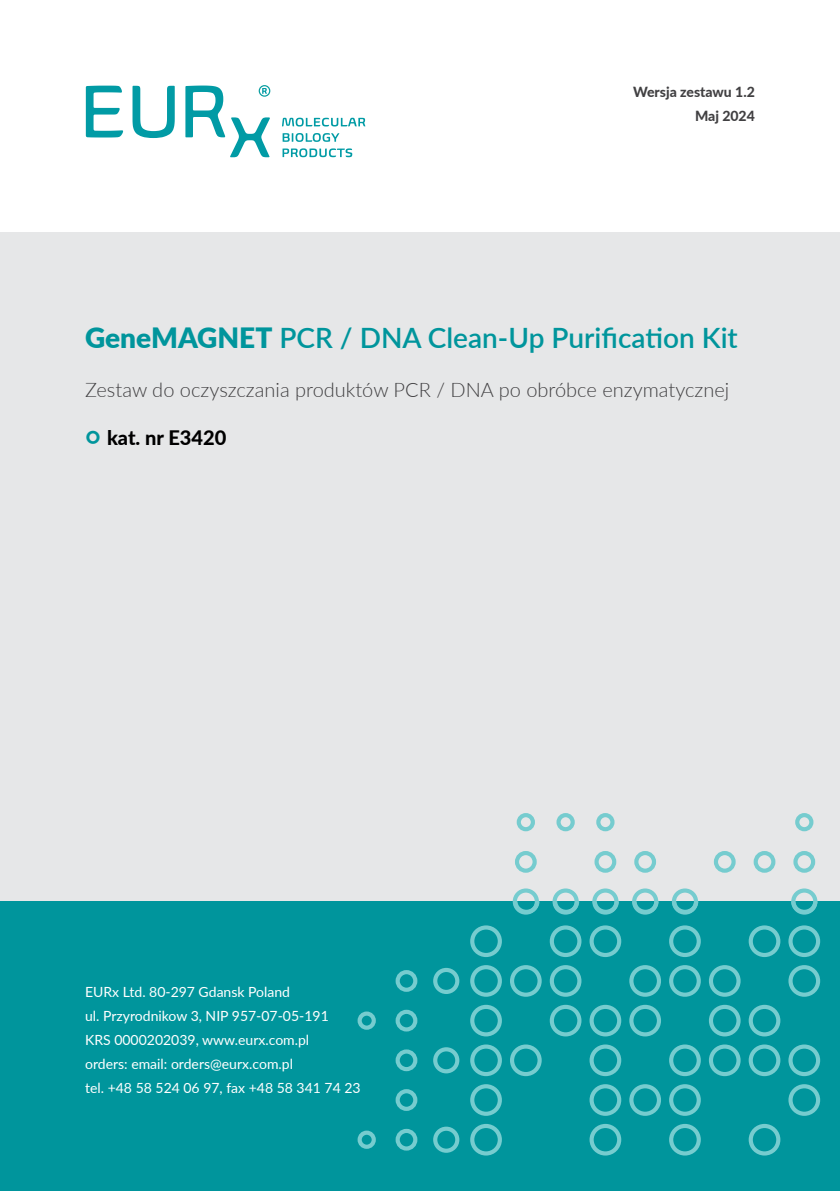
<style>
.page{position:relative;width:840px;height:1191px;background:#fff}
.page>*{position:absolute;margin:0;border:0;box-sizing:border-box;transform-origin:0 0}
.t1{font:600 28px "Lato";color:#00959c}
.t2{font:300 20px "Lato";color:#414042}
.t3{font:800 20px "Lato";color:#000}
.t4{font:14px/24px "Lato";color:#fff}
.t5{font:800 14px/24px "Lato";color:#414042;text-align:right}
.s1{font-weight:900}
.s2{font-size:24px;color:#00959c}
</style>
<div class="page">
<div style="left:0;top:232px;width:839px;height:669px;background:#e6e7e8"></div>
<div style="left:0;top:901px;width:839px;height:290px;background:#00959c"></div>
<svg style="left:357px;top:813px;width:464px;height:343px"></svg>
<svg style="left:511px;top:897px;width:308px;height:19px"></svg>
<svg style="left:86px;top:86px;width:37px;height:51px"></svg>
<svg style="left:132px;top:86px;width:43px;height:52px"></svg>
<svg style="left:282px;top:118px;width:83px;height:8px"></svg>
<svg style="left:282px;top:133px;width:57px;height:9px"></svg>
<svg style="left:282px;top:148px;width:70px;height:9px"></svg>
<svg style="left:185px;top:86px;width:85px;height:71px"></svg>
<div style="left:258px;top:85px;width:12px;height:12px;border:1px solid #0a9ea0;border-radius:50%"></div>
<p class="t5" style="left:632px;top:79px;width:123px">Wersja zestawu 1.2<br>Maj 2024</p>
<h1 class="t1" style="left:85px;top:317px;width:653px"><span class="s1">GeneMAGNET</span> PCR / DNA Clean-Up Purification Kit</h1>
<h2 class="t2" style="left:85px;top:376px;width:645px">Zestaw do oczyszczania produktów PCR / DNA po obróbce enzymatycznej</h2>
<h2 class="t3" style="left:85px;top:423px;width:143px"><span class="s2">○</span> kat. nr E3420</h2>
<p class="t4" style="left:85px;top:979px;width:277px">EURx Ltd. 80-297 Gdansk Poland<br>ul. Przyrodnikow 3, NIP 957-07-05-191<br>KRS 0000202039, www.eurx.com.pl<br>orders: email: orders@eurx.com.pl<br>tel. +48 58 524 06 97, fax +48 58 341 74 23</p>
</div>
